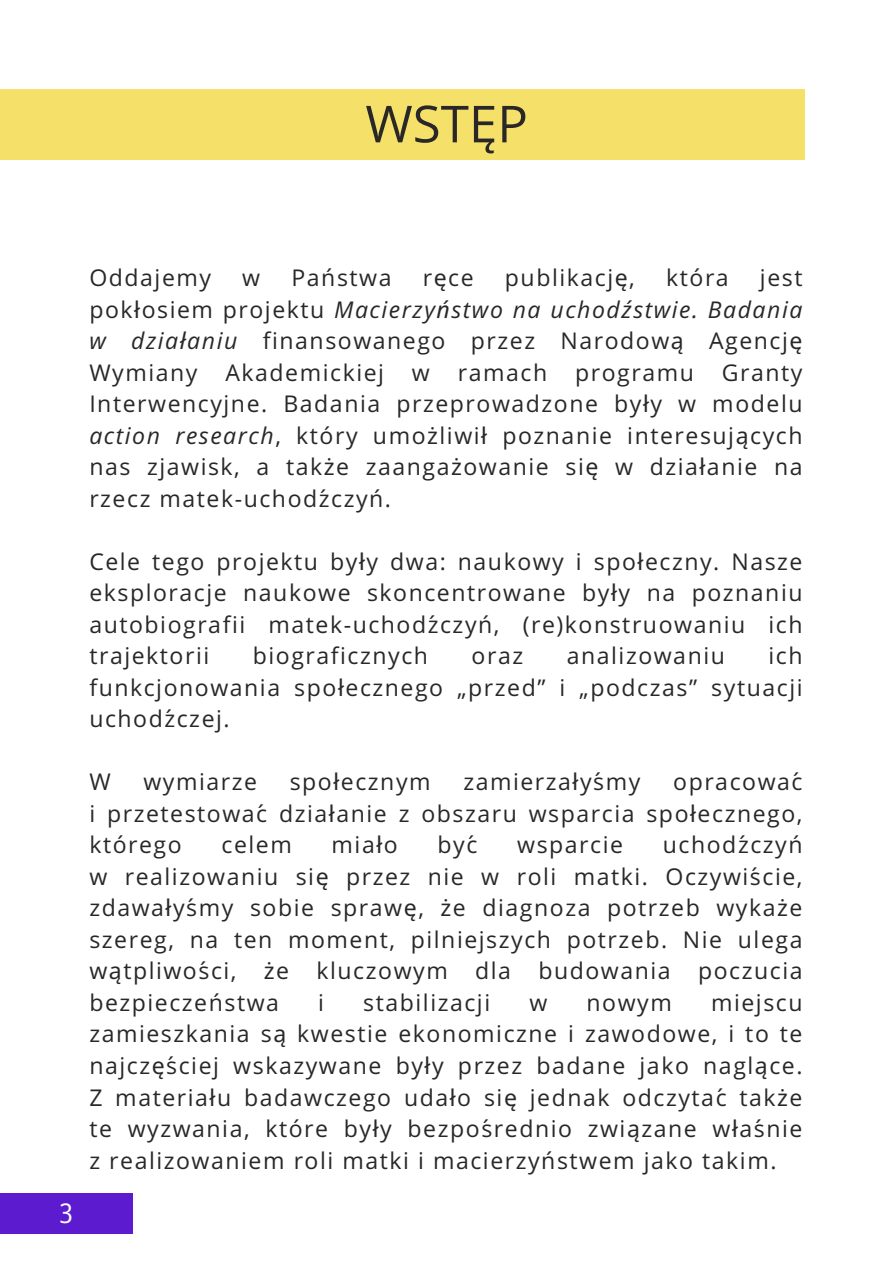
<style>
.page{position:relative;width:893px;height:1264px;background:#fff}
.page>*{position:absolute;margin:0;border:0;box-sizing:border-box;transform-origin:0 0}
.t1{font:51px "Open Sans";color:#292727}
.t2{font:semi-condensed 27px "Open Sans";color:#fff}
.t3{font:23.1px/31.5px "Open Sans Hebrew";letter-spacing:.07em;color:#292727;text-align:justify}
.s1{font-family:"Noto Sans"}
.s2{font-style:italic}
.s3{font-family:"Noto Sans";font-style:italic}
</style>
<div class="page">
<div style="left:0;top:1193px;width:133px;height:40px;background:#5d1bcf"></div>
<div style="left:0;top:89px;width:804px;height:70px;background:#f5e16a"></div>
<p class="t1" style="left:365px;top:88px;width:164px">WSTĘP</p>
<p class="t2" style="left:60px;top:1194px;width:15px">3</p>
<h1 class="t3" style="left:89px;top:261px;width:123px">Oddajemy</h1>
<h1 class="t3" style="left:242px;top:261px;width:19px">w</h1>
<h1 class="t3" style="left:291px;top:261px;width:102px">Pań stwa</h1>
<h1 class="t3" style="left:423px;top:261px;width:52px">r<span class="s1">ę</span>ce</h1>
<h1 class="t3" style="left:505px;top:261px;width:131px">publikacj<span class="s1">ę</span>,</h1>
<h1 class="t3" style="left:666px;top:261px;width:64px">która</h1>
<h1 class="t3" style="left:89px;top:261px;width:714px;text-indent:670px">jest pok<span class="s1">ł</span>osiem projektu <span class="s2">Macierzy</span><span class="s3">ń</span><span class="s2">stwo na uchod</span><span class="s3">ź</span><span class="s2">stwie. Badania w dzia</span><span class="s3">ł</span><span class="s2">aniu</span> finansowanego przez Narodow<span class="s1">ą</span> Agencj<span class="s1">ę </span>Wymiany Akademickiej w ramach programu Granty Interwencyjne. Badania przeprowadzone by<span class="s1">ł</span>y w modelu <span class="s2">action research</span>, który umo<span class="s1">ż</span>liwi<span class="s1">ł</span> poznanie interesuj<span class="s1">ą</span>cych nas zjawisk, a tak<span class="s1">ż</span>e zaanga<span class="s1">ż</span>owanie si<span class="s1">ę</span> w dzia<span class="s1">ł</span>anie na rzecz matek-uchodźczyń .</h1>
<p class="t3" style="left:89px;top:545px;width:714px">Cele tego projektu by<span class="s1">ł</span>y dwa: naukowy i spo<span class="s1">ł</span>eczny. Nasze eksploracje naukowe skoncentrowane by<span class="s1">ł</span>y na poznaniu autobiografii matek-uchodźczyń, (re)konstruowaniu ich trajektorii</p>
<p class="t3" style="left:253px;top:639px;width:177px">biograficznych</p>
<p class="t3" style="left:471px;top:639px;width:53px">oraz</p>
<p class="t3" style="left:566px;top:639px;width:160px">analizowaniu</p>
<p class="t3" style="left:89px;top:639px;width:714px;text-indent:679px">ich funkcjonowania spo<span class="s1">ł</span>ecznego „przed” i „podczas” sytuacji uchodźczej.</p>
<p class="t3" style="left:89px;top:765px;width:23px">W</p>
<p class="t3" style="left:143px;top:765px;width:115px">wymiarze</p>
<p class="t3" style="left:290px;top:765px;width:142px">spo<span class="s1">ł</span>ecznym</p>
<p class="t3" style="left:463px;top:765px;width:179px">zamierza<span class="s1">ł</span>yś my</p>
<p class="t3" style="left:89px;top:765px;width:714px;text-align:left;text-indent:583px">opracować i przetestować dzia<span class="s1">ł</span>anie z obszaru wsparcia spo<span class="s1">ł</span>ecznego, którego</p>
<p class="t3" style="left:89px;top:828px;width:714px;text-align:left;text-indent:573px">uchodźczyń w realizowaniu si<span class="s1">ę</span> przez nie w roli matki. Oczywiście, zdawa<span class="s1">ł</span>yś my sobie spraw<span class="s1">ę</span>, <span class="s1">ż</span>e diagnoza potrzeb wyka<span class="s1">ż</span>e szereg, na ten moment, pilniejszych potrzeb. Nie ulega w<span class="s1">ą</span>tpliwości, <span class="s1">ż</span>e kluczowym dla budowania poczucia bezpieczeństwa</p>
<p class="t3" style="left:221px;top:828px;width:72px">celem</p>
<p class="t3" style="left:331px;top:828px;width:68px">mia<span class="s1">ł</span>o</p>
<p class="t3" style="left:437px;top:828px;width:36px">być</p>
<p class="t3" style="left:517px;top:828px;width:107px">wsparcie</p>
<p class="t3" style="left:318px;top:986px;width:7px">i</p>
<p class="t3" style="left:363px;top:986px;width:128px">stabilizacji</p>
<p class="t3" style="left:529px;top:986px;width:19px">w</p>
<p class="t3" style="left:586px;top:986px;width:87px">nowym</p>
<p class="t3" style="left:89px;top:986px;width:714px;text-indent:621px">miejscu zamieszkania s<span class="s1">ą</span> kwestie ekonomiczne i zawodowe, i to te najcz<span class="s1">ę</span>ściej wskazywane by<span class="s1">ł</span>y przez badane jako nagl<span class="s1">ą</span>ce.<br>Z materia<span class="s1">ł</span>u badawczego uda<span class="s1">ł</span>o si<span class="s1">ę</span> jednak odczytać tak<span class="s1">ż</span>e te wyzwania, które by<span class="s1">ł</span>y bezpośrednio zwi<span class="s1">ą</span>zane w<span class="s1">ł</span>aśnie z realizowaniem roli matki i macierzyństwem jako takim.</p>
</div>
